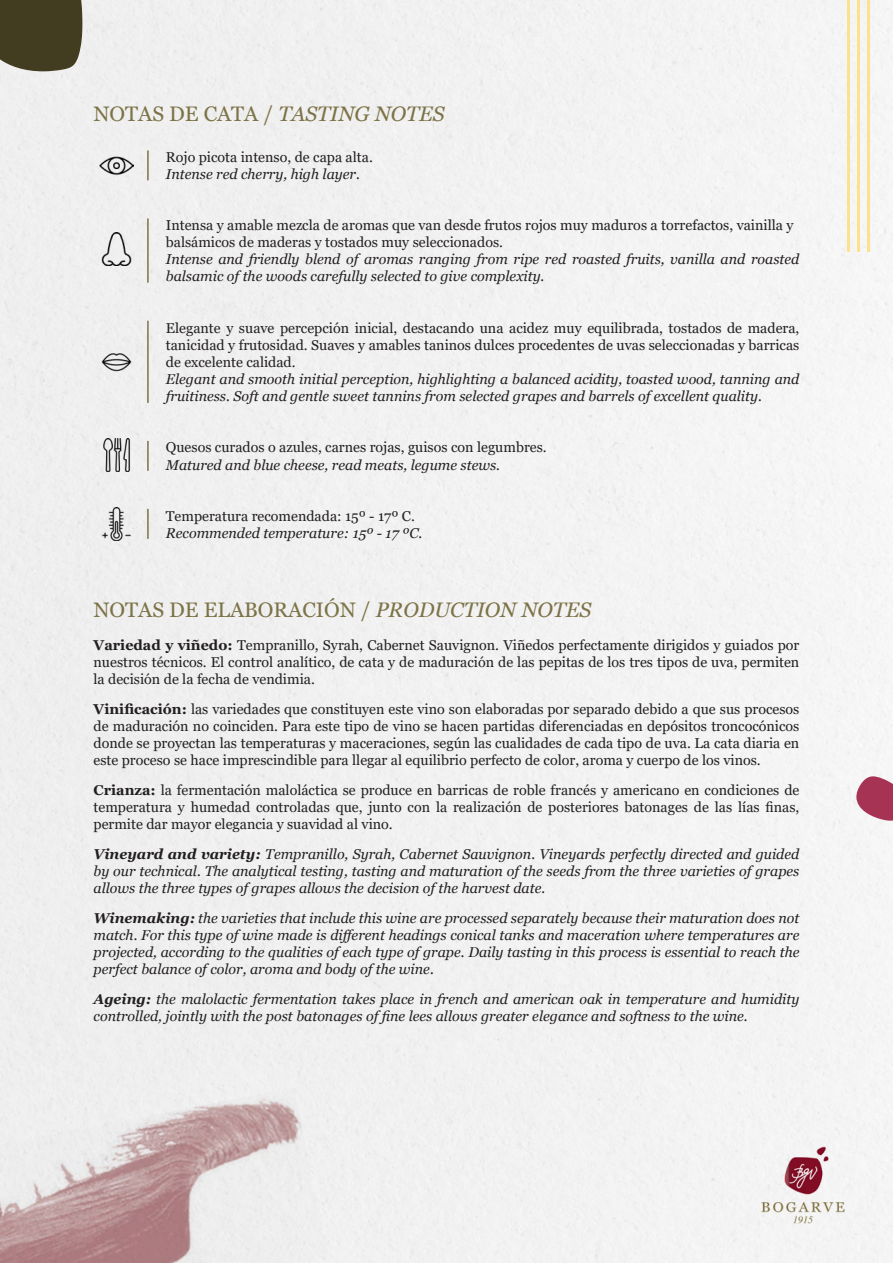
<style>
.page{position:relative;width:893px;height:1263px;background:#f1f1f1}
.page>*{position:absolute;margin:0;border:0;box-sizing:border-box;transform-origin:0 0}
.t1{font:21px "Georgia";color:#7d7347}
.t2{font:14.25px/17.1px "Georgia";color:#231f20;text-align:justify}
.t3{font:italic 14.25px/17.1px "Georgia";color:#231f20}
.s1{font-style:italic}
.s2{font-weight:700}
</style>
<div class="page">
<img style="left:750px;top:1140px;width:106px;height:90px">
<img style="left:0;top:1117px;width:142px;height:146px">
<img style="left:142px;top:1088px;width:185px;height:175px">
<svg style="left:856px;top:776px;width:37px;height:44px"></svg>
<div style="left:0;top:0;width:82px;height:71px;background:#423c20"></div>
<hr style="left:847px;top:0;width:3px;height:252px;background:#fce28c">
<hr style="left:857px;top:0;width:3px;height:252px;background:#fce28c">
<hr style="left:867px;top:0;width:3px;height:252px;background:#fce28c">
<img style="left:100px;top:438px;width:33px;height:34px">
<img style="left:100px;top:149px;width:33px;height:33px">
<img style="left:100px;top:345px;width:33px;height:33px">
<img style="left:100px;top:508px;width:33px;height:33px">
<img style="left:100px;top:232px;width:33px;height:34px">
<hr style="left:147px;top:150px;width:2px;height:30px;background:#7d7347">
<hr style="left:147px;top:218px;width:2px;height:65px;background:#7d7347">
<hr style="left:147px;top:441px;width:2px;height:30px;background:#7d7347">
<hr style="left:147px;top:509px;width:2px;height:30px;background:#7d7347">
<hr style="left:147px;top:321px;width:2px;height:82px;background:#7d7347">
<p class="t1" style="left:94px;top:101px;width:353px">NOTAS DE CATA / <span class="s1">TASTING NOTES</span></p>
<p class="t2" style="left:166px;top:149px;width:208px">Rojo picota intenso, de capa alta.</p>
<p class="t3" style="left:166px;top:165px;width:196px">Intense red cherry, high layer.</p>
<p class="t2" style="left:166px;top:217px;width:629px">Intensa y amable mezcla de aromas que van desde frutos rojos muy maduros a torrefactos, vainilla y</p>
<p class="t2" style="left:166px;top:234px;width:339px">balsámicos de maderas y tostados muy seleccionados.</p>
<p class="t3" style="left:166px;top:251px;width:635px">Intense and friendly blend of aromas ranging from ripe red roasted fruits, vanilla and roasted balsamic of the woods carefully selected to give complexity.</p>
<p class="t2" style="left:166px;top:320px;width:635px">Elegante y suave percepción inicial, destacando una acidez muy equilibrada, tostados de madera, tanicidad y frutosidad. Suaves y amables taninos dulces procedentes de uvas seleccionadas y barricas de excelente calidad.</p>
<p class="t3" style="left:166px;top:371px;width:635px">Elegant and smooth initial perception, highlighting a balanced acidity, toasted wood, tanning and fruitiness. Soft and gentle sweet tannins from selected grapes and barrels of excellent quality.</p>
<p class="t2" style="left:166px;top:439px;width:382px">Quesos curados o azules, carnes rojas, guisos con legumbres.</p>
<p class="t3" style="left:166px;top:456px;width:336px">Matured and blue cheese, read meats, legume stews.</p>
<p class="t2" style="left:166px;top:508px;width:251px">Temperatura recomendada: 15º - 17º C.</p>
<p class="t3" style="left:166px;top:525px;width:258px">Recommended temperature: 15º - 17 ºC.</p>
<p class="t1" style="left:94px;top:597px;width:499px">NOTAS DE ELABORACIÓN / <span class="s1">PRODUCTION NOTES</span></p>
<p class="t2" style="left:94px;top:636px;width:707px"><span class="s2">Variedad y viñedo:</span> Tempranillo, Syrah, Cabernet Sauvignon. Viñedos perfectamente dirigidos y guiados por nuestros técnicos. El control analítico, de cata y de maduración de las pepitas de los tres tipos de uva, permiten la decisión de la fecha de vendimia.</p>
<p class="t2" style="left:94px;top:701px;width:707px"><span class="s2">Vinificación:</span> las variedades que constituyen este vino son elaboradas por separado debido a que sus procesos de maduración no coinciden. Para este tipo de vino se hacen partidas diferenciadas en depósitos troncocónicos donde se proyectan las temperaturas y maceraciones, según las cualidades de cada tipo de uva. La cata diaria en este proceso se hace imprescindible para llegar al equilibrio perfecto de color, aroma y cuerpo de los vinos.</p>
<p class="t2" style="left:94px;top:782px;width:707px"><span class="s2">Crianza:</span> la fermentación maloláctica se produce en barricas de roble francés y americano en condiciones de temperatura y humedad controladas que, junto con la realización de posteriores batonages de las lías finas, permite dar mayor elegancia y suavidad al vino.</p>
<p class="t3" style="left:94px;top:846px;width:707px;text-align:justify"><span class="s2">Vineyard and variety:</span> Tempranillo, Syrah, Cabernet Sauvignon. Vineyards perfectly directed and guided by our technical. The analytical testing, tasting and maturation of the seeds from the three varieties of grapes allows the three types of grapes allows the decision of the harvest date.</p>
<p class="t3" style="left:94px;top:910px;width:707px;text-align:justify"><span class="s2">Winemaking:</span> the varieties that include this wine are processed separately because their maturation does not match. For this type of wine made is different headings conical tanks and maceration where temperatures are projected, according to the qualities of each type of grape. Daily tasting in this process is essential to reach the perfect balance of color, aroma and body of the wine.</p>
<p class="t3" style="left:94px;top:991px;width:707px"><span class="s2">Ageing:</span> the malolactic fermentation takes place in french and american oak in temperature and humidity controlled, jointly with the post batonages of fine lees allows greater elegance and softness to the wine.</p>
</div>
